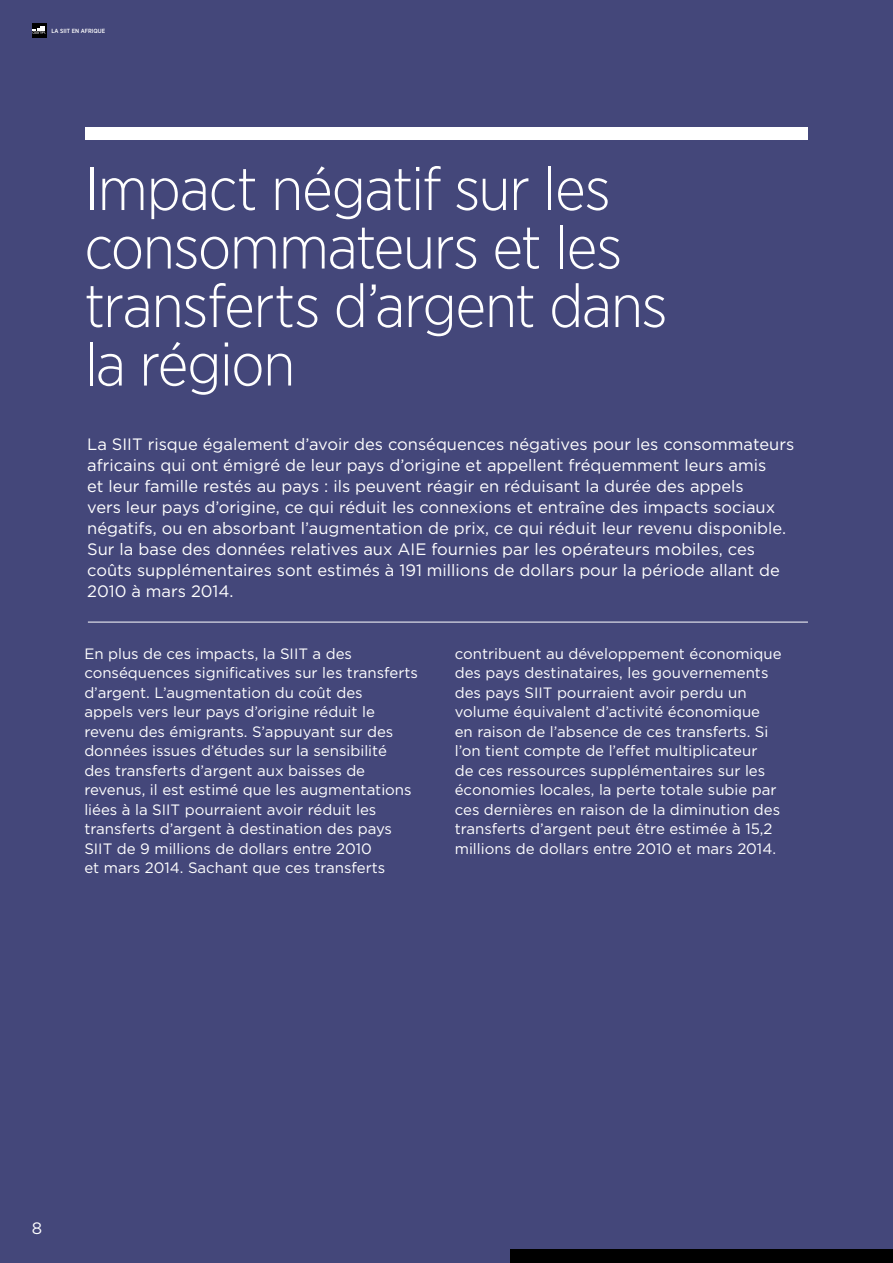
<style>
.page{position:relative;width:893px;height:1263px;background:#44477a}
.page>*{position:absolute;margin:0;border:0;box-sizing:border-box;transform-origin:0 0}
.t1{font:300 60.75px/58.5px "Gotham Narrow";letter-spacing:-.025em;color:#fff}
.t2{font:16.5px/21px "Gotham";color:#fff}
.t3{font:15px/19.5px "Gotham";color:#fff}
.t4{font:500 6px "Gotham Narrow";color:#fff}
</style>
<div class="page">
<div style="left:85px;top:128px;width:723px;height:12px;background:#fff"></div>
<div style="left:32px;top:23px;width:14px;height:15px;background:#000"></div>
<svg style="left:33px;top:26px;width:13px;height:8px"></svg>
<div style="left:510px;top:1249px;width:383px;height:14px;background:#000"></div>
<hr style="left:88px;top:622px;width:720px;height:1px;background:#fff">
<p class="t4" style="left:52px;top:27px;width:54px">LA SIIT EN AFRIQUE</p>
<h1 class="t1" style="left:84px;top:158px;width:585px">Impact négatif sur les consommateurs et les transferts d’argent dans la région</h1>
<p class="t2" style="left:87px;top:433px;width:709px">La SIIT risque également d’avoir des conséquences négatives pour les consommateurs africains qui ont émigré de leur pays d’origine et appellent fréquemment leurs amis<br>et leur famille restés au pays : ils peuvent réagir en réduisant la durée des appels<br>vers leur pays d’origine, ce qui réduit les connexions et entraîne des impacts sociaux négatifs, ou en absorbant l’augmentation de prix, ce qui réduit leur revenu disponible.<br>Sur la base des données relatives aux AIE fournies par les opérateurs mobiles, ces coûts supplémentaires sont estimés à 191 millions de dollars pour la période allant de 2010 à mars 2014.</p>
<p class="t3" style="left:84px;top:643px;width:335px">En plus de ces impacts, la SIIT a des conséquences significatives sur les transferts d’argent. L’augmentation du coût des<br>appels vers leur pays d’origine réduit le revenu des émigrants. S’appuyant sur des données issues d’études sur la sensibilité<br>des transferts d’argent aux baisses de revenus, il est estimé que les augmentations liées à la SIIT pourraient avoir réduit les transferts d’argent à destination des pays SIIT de 9 millions de dollars entre 2010<br>et mars 2014. Sachant que ces transferts</p>
<p class="t3" style="left:455px;top:643px;width:328px">contribuent au développement économique des pays destinataires, les gouvernements des pays SIIT pourraient avoir perdu un volume équivalent d’activité économique en raison de l’absence de ces transferts. Si l’on tient compte de l’effet multiplicateur<br>de ces ressources supplémentaires sur les économies locales, la perte totale subie par ces dernières en raison de la diminution des transferts d’argent peut être estimée à 15,2 millions de dollars entre 2010 et mars 2014.</p>
<p class="t2" style="left:32px;top:1217px;width:12px">8</p>
</div>
